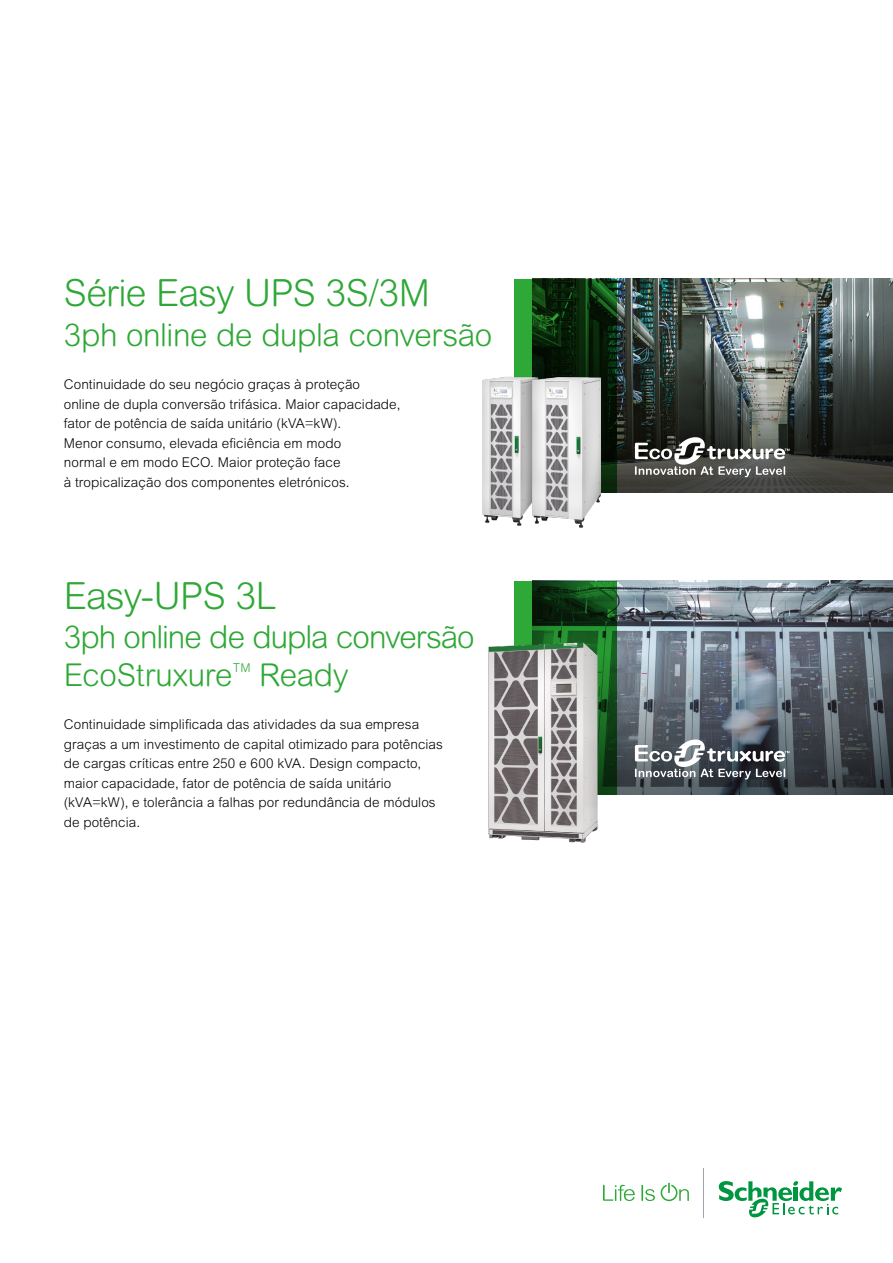
<style>
.page{position:relative;width:893px;height:1263px;background:#fff}
.page>*{position:absolute;margin:0;border:0;box-sizing:border-box;transform-origin:0 0}
.t1{font:300 37.5px "Arial Rounded MT Pro";letter-spacing:-.02em;color:#2ea836}
.t2{font:300 31.5px/37.8px "Arial Rounded MT Pro";letter-spacing:-.015em;color:#2ea836}
.t3{font:300 13.5px/19.5px "Arial MT Std";letter-spacing:.005em;color:#000}
.t4{font:300 12.3px "Arial Rounded MT Pro";color:#2ea836}
</style>
<div class="page">
<img style="left:617px;top:279px;width:276px;height:213px">
<svg style="left:617px;top:581px;width:276px;height:214px;background:#69737d"></svg>
<svg style="left:635px;top:435px;width:154px;height:42px;background:#6b6c68"></svg>
<svg style="left:635px;top:738px;width:154px;height:41px"></svg>
<svg style="left:514px;top:279px;width:103px;height:213px;background:#0f3c11"></svg>
<img style="left:482px;top:374px;width:128px;height:154px">
<svg style="left:514px;top:581px;width:103px;height:54px;background:#15551c"></svg>
<img style="left:488px;top:635px;width:139px;height:208px">
<svg style="left:603px;top:1185px;width:32px;height:16px"></svg>
<svg style="left:641px;top:1185px;width:14px;height:16px"></svg>
<svg style="left:661px;top:1183px;width:28px;height:18px"></svg>
<svg style="left:719px;top:1181px;width:123px;height:37px"></svg>
<hr style="left:703px;top:1168px;width:1px;height:50px;background:#9fa4a9">
<h1 class="t1" style="left:64px;top:271px;width:368px">Série Easy UPS 3S/3M</h1>
<h2 class="t2" style="left:64px;top:317px;width:430px">3ph online de dupla conversão</h2>
<p class="t3" style="left:64px;top:375px;width:338px">Continuidade do seu negócio graças à proteção<br>online de dupla conversão trifásica. Maior capacidade, fator de potência de saída unitário (kVA=kW).<br>Menor consumo, elevada eficiência em modo<br>normal e em modo ECO. Maior proteção face<br>à tropicalização dos componentes eletrónicos.</p>
<h1 class="t1" style="left:64px;top:574px;width:214px">Easy-UPS 3L</h1>
<h2 class="t2" style="left:64px;top:620px;width:412px">3ph online de dupla conversão<br>EcoStruxure</h2>
<p class="t4" style="left:233px;top:661px;width:19px">TM</p>
<h2 class="t2" style="left:259px;top:657px;width:91px">Ready</h2>
<p class="t3" style="left:64px;top:715px;width:381px">Continuidade simplificada das atividades da sua empresa graças a um investimento de capital otimizado para potências de cargas críticas entre 250 e 600 kVA. Design compacto, maior capacidade, fator de potência de saída unitário (kVA=kW), e tolerância a falhas por redundância de módulos de potência.</p>
</div>
